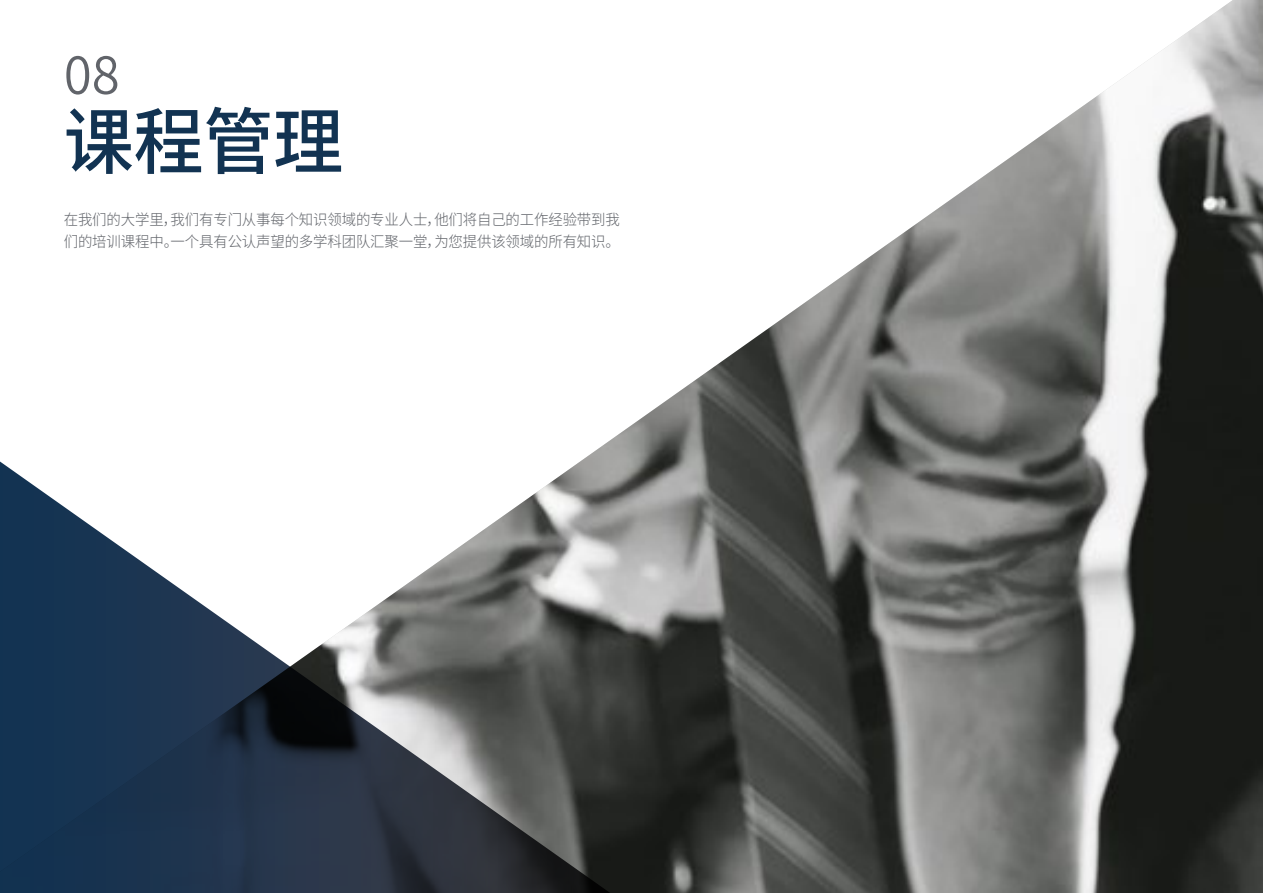
<style>
.page{position:relative;width:1263px;height:893px;background:#fff}
.page>*{position:absolute;margin:0;border:0;box-sizing:border-box;transform-origin:0 0}
.t1{font:500 72px "Source Han Sans CN";color:#123352}
.t2{font:52.5px "Source Han Sans CN";color:#61646a}
.t3{font:300 15px/22.5px "Source Han Sans CN";letter-spacing:-.01em;color:#61646a;scale:.96 1}
</style>
<div class="page">
<img style="left:602px;top:0;width:661px;height:893px">
<svg style="left:0;top:446px;width:640px;height:447px"></svg>
<h2 class="t2" style="left:64px;top:45px;width:57px">08</h2>
<h1 class="t1" style="left:64px;top:101px;width:281px">课程管理</h1>
<p class="t3" style="left:64px;top:208px;width:581px">在我们的大学里，我们有专门从事每个知识领域的专业人士，他们将自己的工作经验带到我们的培训课程中。一个具有公认声望的多学科团队汇聚一堂，为您提供该领域的所有知识。</p>
</div>
